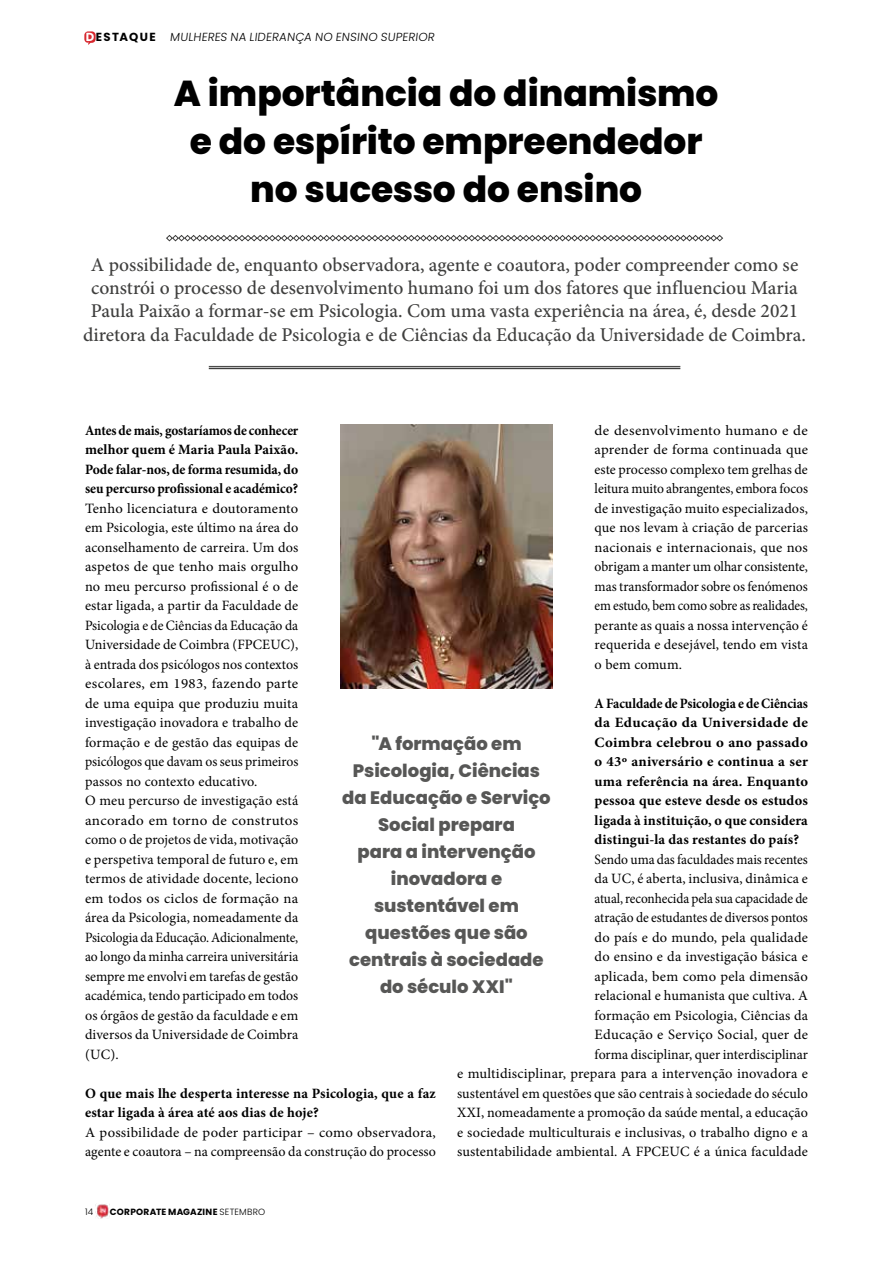
<style>
.page{position:relative;width:893px;height:1263px;background:#fff}
.page>*{position:absolute;margin:0;border:0;box-sizing:border-box;transform-origin:0 0}
.t1{font:800 36px/48px "Poppins";color:#000;text-align:center}
.t2{font:500 19.5px/23.2px "Minion Pro";color:#3f3f3e;text-align:center}
.t3{font:800 18px/27px "Poppins";color:#575756;text-align:center}
.t4{font:14.25px/19.5px "Minion Pro";letter-spacing:.005em;color:#000}
.t5{font:14.25px/19.5px "Minion Pro";letter-spacing:.005em;color:#000;text-align:right;scale:.95 1}
.t6{font:14.25px/19.5px "Minion Pro";letter-spacing:.005em;color:#000;text-align:justify;scale:1.05 1}
.t7{font:700 14.25px/19.5px "Minion Pro";letter-spacing:.005em;color:#000;text-align:justify;scale:.94 1}
.t8{font:700 14.25px/19.5px "Minion Pro";letter-spacing:.005em;color:#000;text-align:justify;scale:.93 1}
.t9{font:700 14.25px/19.5px "Minion Pro";letter-spacing:.005em;color:#000}
.t10{font:300 11.7px "Poppins";color:#000}
.t11{font:700 9px "Poppins";letter-spacing:.025em;color:#000}
.t12{font:300 9px "Poppins";color:#000}
.s1{font-weight:700;color:#fff}
.s2{font-weight:700}
.s3{font-weight:300}
</style>
<div class="page">
<img style="left:95px;top:1204px;width:15px;height:14px">
<svg style="left:84px;top:31px;width:12px;height:14px"></svg>
<svg style="left:166px;top:235px;width:557px;height:6px"></svg>
<hr style="left:209px;top:366px;width:471px;height:1px;background:#3f3f3e">
<hr style="left:209px;top:368px;width:471px;height:1px;background:#3f3f3e">
<img style="left:341px;top:424px;width:211px;height:265px">
<p class="t10" style="left:86px;top:30px;width:123px"><span class="s1">D</span><span class="s2">ESTAQUE</span> MULHERES</p>
<p class="t10" style="left:230px;top:30px;width:36px">NA LIDERAN</p>
<p class="t10" style="left:295px;top:30px;width:138px">ÇA NO ENSINO SUPERIOR</p>
<h1 class="t1" style="left:174px;top:69px;width:546px">A importância do dinamismo e do espírito empreendedor no sucesso do ensino</h1>
<p class="t2" style="left:83px;top:253px;width:724px">A possibilidade de, enquanto observadora, agente e coautora, poder compreender como se constrói o processo de desenvolvimento humano foi um dos fatores que influenciou Maria Paula Paixão a formar-se em Psicologia. Com uma vasta experiência na área, é, desde 2021 diretora da Faculdade de Psicologia e de Ciências da Educação da Universidade de Coimbra.</p>
<p class="t6" style="left:595px;top:420px;width:205px">de desenvolvimento humano e de aprender de forma continuada que este processo complexo tem grelhas de leitura muito abrangentes, embora focos de investigação muito especializados, que nos levam à criação de parcerias nacionais e internacionais, que nos obrigam a manter um olhar consistente, mas transformador sobre os fenómenos em estudo, bem como sobre as realidades, perante as quais a nossa intervenção é requerida e desejável, tendo em vista o bem comum.</p>
<p class="t7" style="left:595px;top:693px;width:228px">A Faculdade de Psicologia e de Ciências da Educação da Universidade de Coimbra celebrou o ano passado o 43º aniversário e continua a ser uma referência na área. Enquanto pessoa que esteve desde os estudos ligada à instituição, o que considera distingui-la das restantes do país?</p>
<p class="t5" style="left:457px;top:849px;width:371px">Sendo uma das faculdades mais recentes<br>da UC, é aberta, inclusiva, dinâmica e<br>atual, reconhecida pela sua capacidade de<br>atração de estudantes de diversos pontos<br>do país e do mundo, pela qualidade<br>do ensino e da investigação básica e<br>aplicada, bem como pela dimensão<br>relacional e humanista que cultiva. A<br>formação em Psicologia, Ciências da<br>Educação e Serviço Social, quer de<br>forma disciplinar, quer interdisciplinar<br>e multidisciplinar, prepara para a intervenção inovadora e sustentável em questões que são centrais à sociedade do século XXI, nomeadamente a promoção da saúde mental, a educação e sociedade multiculturais e inclusivas, o trabalho digno e a sustentabilidade ambiental. A FPCEUC é a única faculdade</p>
<p class="t8" style="left:85px;top:420px;width:231px">Antes de mais, gostaríamos de conhecer melhor quem é Maria Paula Paixão.<br>Pode falar-nos, de forma resumida, do seu percurso profissional e académico?</p>
<p class="t4" style="left:85px;top:498px;width:215px">Tenho licenciatura e doutoramento em Psicologia, este último na área do aconselhamento de carreira. Um dos aspetos de que tenho mais orgulho no meu percurso profissional é o de estar ligada, a partir da Faculdade de Psicologia e de Ciências da Educação da Universidade de Coimbra (FPCEUC), à entrada dos psicólogos nos contextos escolares, em 1983, fazendo parte de uma equipa que produziu muita investigação inovadora e trabalho de formação e de gestão das equipas de psicólogos que davam os seus primeiros passos no contexto educativo.<br>O meu percurso de investigação está ancorado em torno de construtos como o de projetos de vida, motivação e perspetiva temporal de futuro e, em termos de atividade docente, leciono em todos os ciclos de formação na área da Psicologia, nomeadamente da Psicologia da Educação. Adicionalmente, ao longo da minha carreira universitária sempre me envolvi em tarefas de gestão académica, tendo participado em todos os órgãos de gestão da faculdade e em diversos da Universidade de Coimbra (UC).</p>
<p class="t9" style="left:85px;top:1083px;width:352px">O que mais lhe desperta interesse na Psicologia, que a faz estar ligada à área até aos dias de hoje?</p>
<p class="t4" style="left:85px;top:1122px;width:352px">A possibilidade de poder participar – como observadora, agente e coautora – na compreensão da construção do processo</p>
<p class="t3" style="left:342px;top:731px;width:210px">"A formação em<br>Psicologia, Ciências da Educação e Serviço<br>Social prepara<br>para a intervenção inovadora e sustentável em questões que são centrais à sociedade do século XXI"</p>
<p class="t12" style="left:85px;top:1206px;width:10px">14</p>
<p class="t11" style="left:110px;top:1206px;width:157px">CORPORATE MAGAZINE <span class="s3">SETEMBRO</span></p>
</div>
